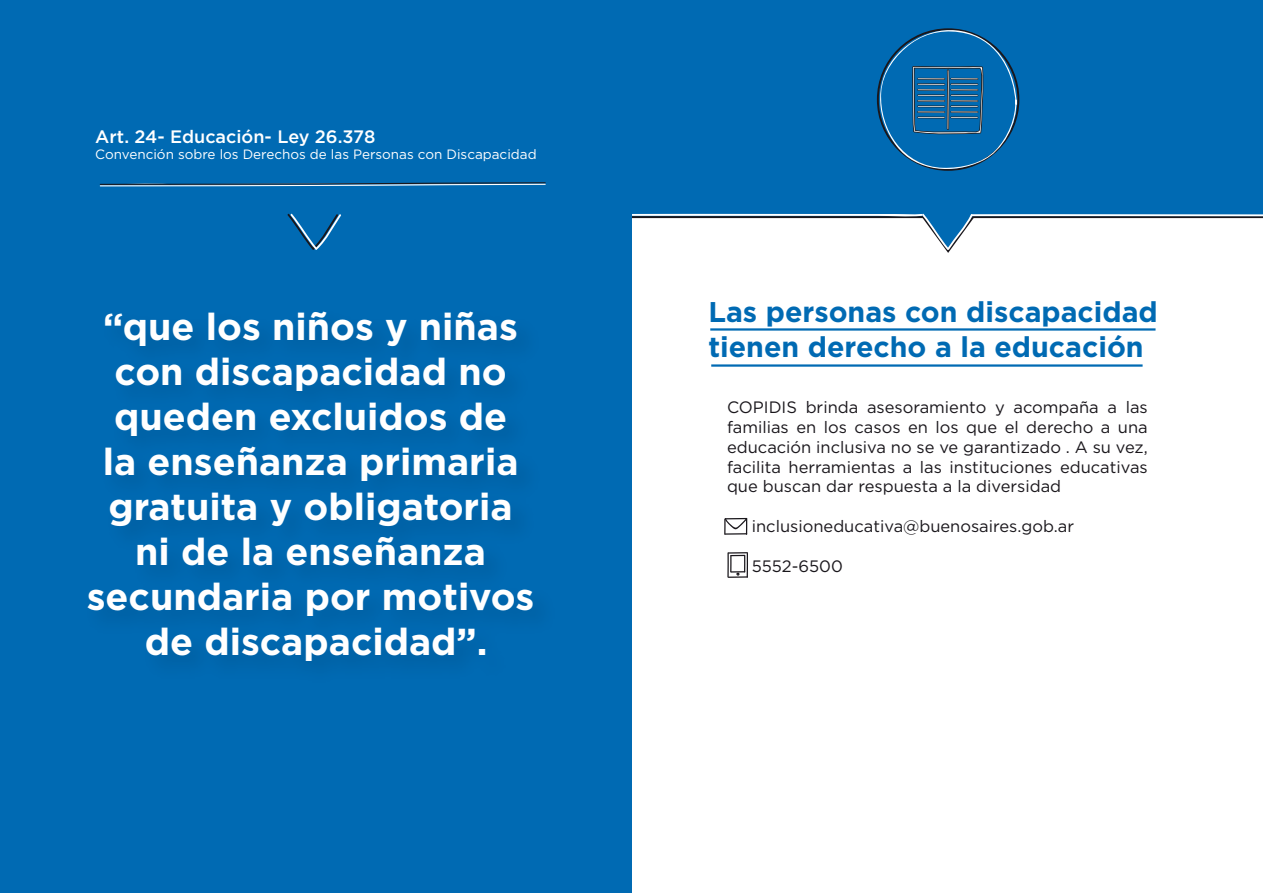
<style>
.page{position:relative;width:1263px;height:893px;background:#fff}
.page>*{position:absolute;margin:0;border:0;box-sizing:border-box;transform-origin:0 0}
.t1{font:700 37.5px/45px "Gotham";color:#fff;text-align:center}
.t2{font:700 28.5px/34.2px "Gotham";color:#006ab3}
.t3{font:500 18px "Gotham";color:#fff}
.t4{font:16.5px/19.8px "Gotham";color:#1a171c;text-align:justify}
.t5{font:13.5px "Gotham";color:#fff}
</style>
<div class="page">
<div style="left:632px;top:0;width:631px;height:253px;background:#006ab3"></div>
<svg style="left:632px;top:213px;width:631px;height:37px"></svg>
<div style="left:1px;top:0;width:631px;height:893px;background:#006ab3"></div>
<svg style="left:287px;top:213px;width:54px;height:37px"></svg>
<hr style="left:710px;top:328px;width:445px;height:3px;background:#006ab3">
<hr style="left:711px;top:364px;width:431px;height:3px;background:#006ab3">
<svg style="left:100px;top:182px;width:446px;height:4px"></svg>
<svg style="left:873px;top:21px;width:144px;height:153px;background:#0e6aaa"></svg>
<svg style="left:724px;top:518px;width:23px;height:17px"></svg>
<hr style="left:727px;top:552px;width:2px;height:26px;background:#1a171c">
<hr style="left:728px;top:576px;width:20px;height:2px;background:#1a171c">
<hr style="left:728px;top:552px;width:20px;height:2px;background:#1a171c">
<svg style="left:730px;top:553px;width:18px;height:25px"></svg>
<p class="t3" style="left:95px;top:125px;width:282px">Art. 24- Educación- Ley 26.378</p>
<p class="t5" style="left:95px;top:145px;width:443px">Convención sobre los Derechos de las Personas con Discapacidad</p>
<h1 class="t1" style="left:87px;top:304px;width:449px">“que los niños y niñas con discapacidad no queden excluidos de<br>la enseñanza primaria gratuita y obligatoria ni de la enseñanza secundaria por motivos de discapacidad”.</h1>
<h2 class="t2" style="left:708px;top:295px;width:451px">Las personas con discapacidad tienen derecho a la educación</h2>
<p class="t4" style="left:727px;top:397px;width:422px">COPIDIS brinda asesoramiento y acompaña a las familias en los casos en los que el derecho a una educación inclusiva no se ve garantizado . A su vez, facilita herramientas a las instituciones educativas que buscan dar respuesta a la diversidad</p>
<p class="t4" style="left:752px;top:516px;width:324px">inclusioneducativa@buenosaires.gob.ar</p>
<p class="t4" style="left:752px;top:555px;width:93px">5552-6500</p>
</div>
